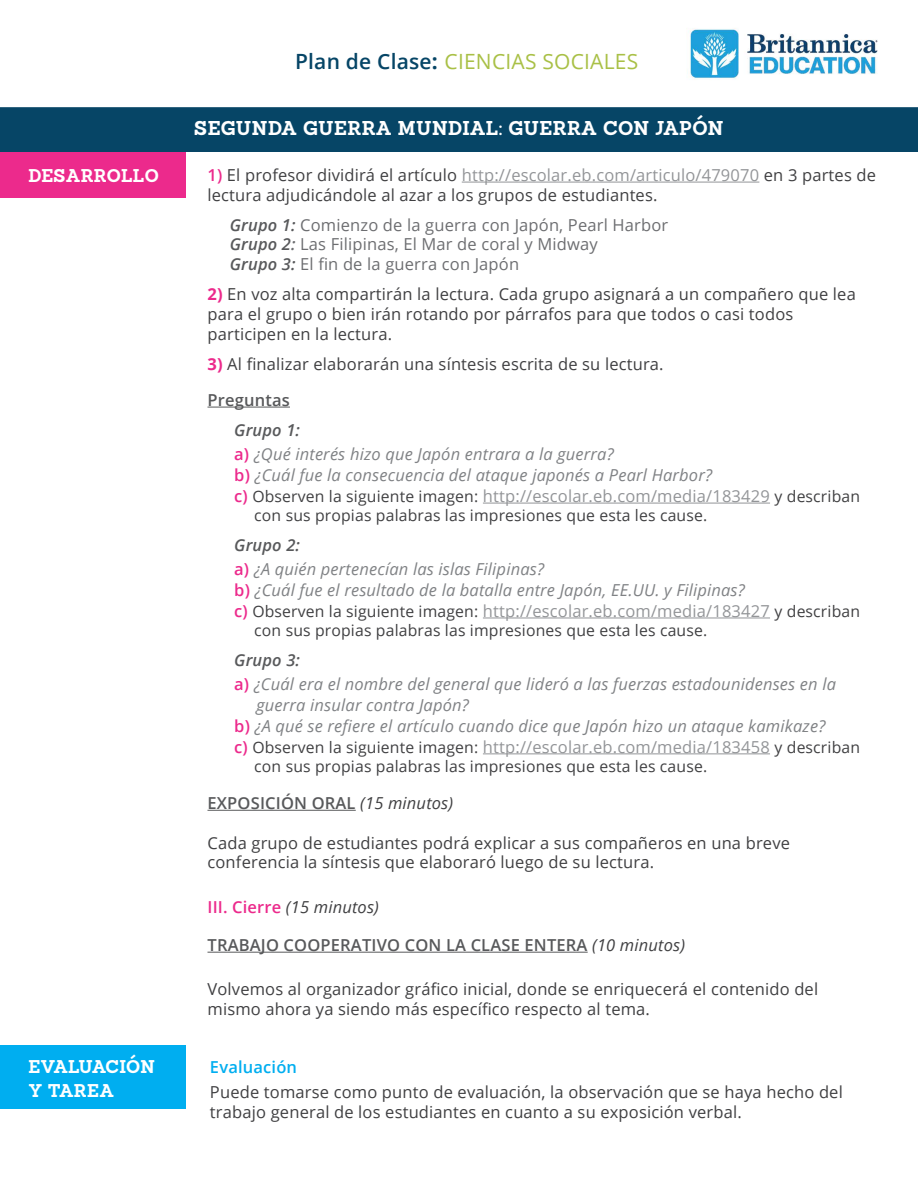
<style>
.page{position:relative;width:918px;height:1188px;background:#fff}
.page>*{position:absolute;margin:0;border:0;box-sizing:border-box;transform-origin:0 0}
.t1{font:21px "Open Sans";letter-spacing:.01em;color:#a9c046}
.t2{font:700 19.5px "Sanchez";letter-spacing:.02em;color:#fff}
.t3{font:700 18px/24px "Sanchez";letter-spacing:-.01em;color:#fff}
.t4{font:700 18px "Sanchez";letter-spacing:.01em;color:#fff}
.t5{font:16.5px/19.8px "Open Sans";letter-spacing:.01em;color:#404042}
.t6{font:italic 16.5px/24px "Open Sans";letter-spacing:.01em;color:#808285}
.t7{font:16.5px/19.8px "Open Sans";letter-spacing:.01em;color:#6d6e71}
.t8{font:600 16.5px "Open Sans";letter-spacing:.01em;color:#58595b}
.t9{font:italic 16.5px "Open Sans";letter-spacing:.01em;color:#404042}
.t10{font:600 16.5px "Open Sans";letter-spacing:.01em;color:#00aef0}
.t11{font:15.75px/18.9px "Open Sans";letter-spacing:.01em;color:#404042}
.s1{font-weight:600;color:#064566}
.s2{font-weight:700;color:#064566}
.s3{font-weight:600;color:#ec2a8c}
.s4{color:#939598}
.s5{font-weight:600;font-style:italic;color:#58595b}
.s6{font-weight:600;font-style:italic}
.s7{font-weight:700;color:#ec2a8c}
.s8{font-weight:600;color:#58595b}
.s9{font-weight:600;font-style:normal;color:#ec2a8c}
.s10{font-weight:600;font-size:16.5px;color:#ec2a8c}
.s11{font-size:16.5px;color:#939598}
.s12{font-weight:400;font-style:italic;color:#404042}
</style>
<div class="page">
<img style="left:0;top:28px;width:918px;height:1081px">
<p class="t4" style="left:28px;top:163px;width:132px">DESARROLLO</p>
<p class="t3" style="left:28px;top:1055px;width:128px">EVALUACIÓN<br>Y TAREA</p>
<p class="t1" style="left:295px;top:47px;width:345px"><span class="s1">Plan de Clase</span><span class="s2">:</span> CIENCIAS SOCIALES</p>
<p class="t2" style="left:194px;top:115px;width:531px">SEGUNDA GUERRA MUNDIAL: GUERRA CON JAPÓN</p>
<p class="t2" style="left:404px;top:116px;width:104px">EJÉRCITO</p>
<p class="t5" style="left:208px;top:165px;width:670px"><span class="s3">1)</span> El profesor dividirá el artículo <span class="s4">http://escolar.eb.com/articulo/479070</span> en 3 partes de lectura adjudicándole al azar a los grupos de estudiantes.</p>
<p class="t7" style="left:230px;top:214px;width:440px"><span class="s5">Grupo 1:</span> Comienzo de la guerra con Japón, Pearl Harbor<br><span class="s5">Grupo 2</span><span class="s6">:</span> Las Filipinas, El Mar de coral y Midway<br><span class="s5">Grupo 3:</span> El fin de la guerra con Japón</p>
<p class="t5" style="left:208px;top:284px;width:650px"><span class="s7">2)</span> En voz alta compartirán la lectura. Cada grupo asignará a un compañero que lea para el grupo o bien irán rotando por párrafos para que todos o casi todos participen en la lectura.</p>
<p class="t5" style="left:208px;top:345px;width:458px;line-height:36px"><span class="s7">3)</span> Al finalizar elaborarán una síntesis escrita de su lectura.<br><span class="s8">Preguntas</span></p>
<p class="t6" style="left:234px;top:417px;width:381px"><span class="s8">Grupo 1:<br></span><span class="s9">a)</span> ¿Qué interés hizo que Japón entrara a la guerra?</p>
<p class="t6" style="left:234px;top:462px;width:479px"><span class="s9">b)</span> ¿Cuál fue la consecuencia del ataque japonés a Pearl Harbor?</p>
<p class="t11" style="left:254px;top:486px;width:607px;text-indent:-20px"><span class="s10">c)</span> Observen la siguiente imagen: <span class="s11">http://escolar.eb.com/media/183429</span> y describan con sus propias palabras las impresiones que esta les cause.</p>
<p class="t6" style="left:234px;top:532px;width:311px"><span class="s8">Grupo 2:<br></span><span class="s9">a)</span> ¿A quién pertenecían las islas Filipinas?</p>
<p class="t6" style="left:234px;top:577px;width:512px"><span class="s9">b)</span> ¿Cuál fue el resultado de la batalla entre Japón, EE.UU. y Filipinas?</p>
<p class="t11" style="left:254px;top:601px;width:607px;text-indent:-20px"><span class="s10">c)</span> Observen la siguiente imagen: <span class="s11">http://escolar.eb.com/media/183427</span> y describan con sus propias palabras las impresiones que esta les cause.</p>
<p class="t6" style="left:234px;top:647px;width:603px"><span class="s8">Grupo 3:<br></span><span class="s9">a)</span> ¿Cuál era el nombre del general que lideró a las fuerzas estadounidenses en la</p>
<p class="t6" style="left:234px;top:694px;width:593px;line-height:21px;text-indent:22px">guerra insular contra Japón?<br><span class="s9">b)</span> ¿A qué se refiere el artículo cuando dice que Japón hizo un ataque kamikaze?</p>
<p class="t11" style="left:254px;top:737px;width:607px;text-indent:-20px"><span class="s10">c)</span> Observen la siguiente imagen: <span class="s11">http://escolar.eb.com/media/183458</span> y describan con sus propias palabras las impresiones que esta les cause.</p>
<p class="t8" style="left:208px;top:792px;width:247px">EXPOSICIÓN ORAL <span class="s12">(15 minutos)</span></p>
<p class="t5" style="left:208px;top:832px;width:584px">Cada grupo de estudiantes podrá explicar a sus compañeros en una breve conferencia la síntesis que elaboraró luego de su lectura.</p>
<p class="t9" style="left:208px;top:896px;width:173px"><span class="s9">III. Cierre</span> (15 minutos)</p>
<p class="t8" style="left:208px;top:934px;width:479px">TRABAJO COOPERATIVO CON LA CLASE ENTERA <span class="s12">(10 minutos)</span></p>
<p class="t5" style="left:208px;top:978px;width:612px">Volvemos al organizador gráfico inicial, donde se enriquecerá el contenido del mismo ahora ya siendo más específico respecto al tema.</p>
<p class="t10" style="left:210px;top:1055px;width:89px">Evaluación</p>
<p class="t5" style="left:210px;top:1082px;width:634px">Puede tomarse como punto de evaluación, la observación que se haya hecho del trabajo general de los estudiantes en cuanto a su exposición verbal.</p>
</div>
